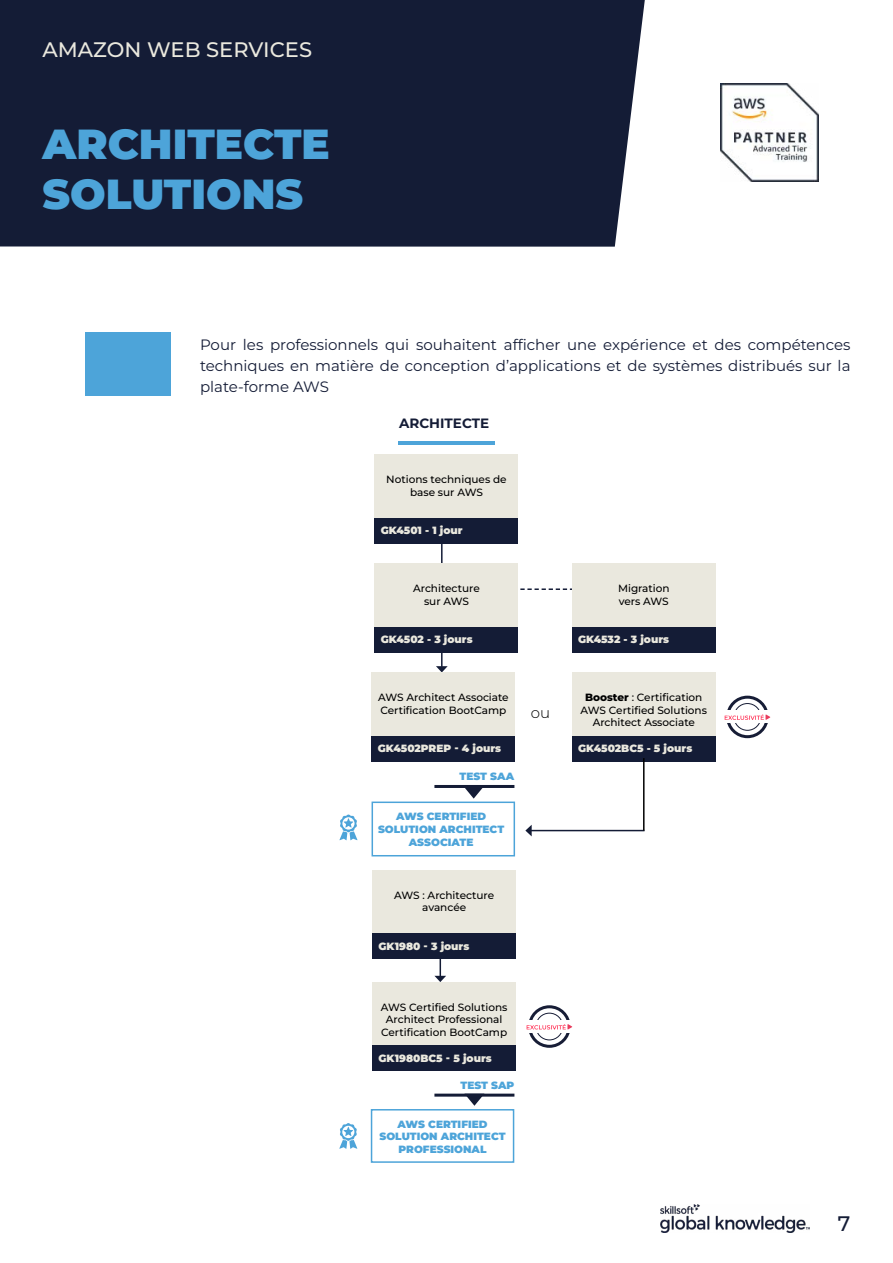
<style>
.page{position:relative;width:893px;height:1263px;background:#fff}
.page>*{position:absolute;margin:0;border:0;box-sizing:border-box;transform-origin:0 0}
.t1{font:900 42px/50.4px "Montserrat";color:#4da4d9}
.t2{font:500 21px "Montserrat";color:#eae8de}
.t3{font:500 21px "Montserrat";color:#141c36}
.t4{font:15px/21px "Montserrat";color:#141c36;text-align:justify}
.t5{font:300 15px "Montserrat";color:#000}
.t6{font:700 13.5px "Montserrat";color:#141c36}
.t7{font:500 10.5px/12.6px "Montserrat";color:#000;text-align:center}
.t8{font:900 10.5px "Montserrat";color:#eae8de}
.t9{font:900 10.5px/12.6px "Montserrat";color:#4da4d9;text-align:center}
.s1{font-weight:800}
</style>
<div class="page">
<img style="left:661px;top:1205px;width:148px;height:27px">
<div style="left:0;top:0;width:645px;height:247px;background:#141c36"></div>
<hr style="left:440px;top:879px;width:1px;height:97px;background:#141c36">
<svg style="left:434px;top:976px;width:12px;height:6px"></svg>
<hr style="left:441px;top:460px;width:2px;height:207px;background:#141c36">
<svg style="left:436px;top:666px;width:12px;height:6px"></svg>
<svg style="left:520px;top:588px;width:52px;height:2px"></svg>
<div style="left:372px;top:801px;width:143px;height:55px;border:2px solid #4da4d9"></div>
<div style="left:371px;top:1109px;width:143px;height:54px;border:2px solid #4da4d9"></div>
<div style="left:375px;top:454px;width:143px;height:64px;background:#eae8de"></div>
<div style="left:375px;top:518px;width:143px;height:25px;background:#141c36"></div>
<div style="left:375px;top:563px;width:143px;height:64px;background:#eae8de"></div>
<div style="left:375px;top:627px;width:143px;height:25px;background:#141c36"></div>
<div style="left:372px;top:672px;width:143px;height:64px;background:#eae8de"></div>
<div style="left:372px;top:736px;width:143px;height:25px;background:#141c36"></div>
<div style="left:572px;top:563px;width:144px;height:64px;background:#eae8de"></div>
<div style="left:572px;top:627px;width:144px;height:25px;background:#141c36"></div>
<div style="left:372px;top:870px;width:144px;height:64px;background:#eae8de"></div>
<div style="left:372px;top:934px;width:144px;height:25px;background:#141c36"></div>
<div style="left:85px;top:332px;width:85px;height:64px;background:#4da4d9"></div>
<div style="left:572px;top:672px;width:144px;height:64px;background:#eae8de"></div>
<div style="left:572px;top:736px;width:144px;height:25px;background:#141c36"></div>
<hr style="left:531px;top:830px;width:113px;height:1px;background:#141c36">
<svg style="left:525px;top:825px;width:7px;height:11px"></svg>
<hr style="left:643px;top:758px;width:1px;height:72px;background:#000">
<hr style="left:398px;top:441px;width:96px;height:4px;background:#4da4d9">
<svg style="left:339px;top:814px;width:18px;height:26px"></svg>
<hr style="left:434px;top:785px;width:80px;height:3px;background:#141c36">
<svg style="left:465px;top:788px;width:18px;height:11px"></svg>
<svg style="left:339px;top:1123px;width:18px;height:26px"></svg>
<hr style="left:434px;top:1093px;width:80px;height:3px;background:#141c36">
<svg style="left:464px;top:1093px;width:20px;height:13px"></svg>
<img style="left:721px;top:84px;width:98px;height:97px">
<div style="left:726px;top:696px;width:43px;height:42px;border:3px solid #171d36;border-radius:50%"></div>
<div style="left:734px;top:703px;width:27px;height:28px;border:1px solid #171d36;border-radius:50%"></div>
<div style="left:722px;top:711px;width:51px;height:12px;background:#fff"></div>
<svg style="left:725px;top:714px;width:45px;height:6px"></svg>
<div style="left:372px;top:982px;width:144px;height:64px;background:#eae8de"></div>
<div style="left:372px;top:1046px;width:144px;height:25px;background:#141c36"></div>
<div style="left:528px;top:1005px;width:43px;height:43px;border:3px solid #171d36;border-radius:50%"></div>
<div style="left:536px;top:1013px;width:27px;height:27px;border:1px solid #171d36;border-radius:50%"></div>
<div style="left:524px;top:1020px;width:51px;height:13px;background:#fff"></div>
<svg style="left:527px;top:1024px;width:45px;height:5px"></svg>
<h2 class="t2" style="left:43px;top:36px;width:271px">AMAZON WEB SERVICES</h2>
<h1 class="t1" style="left:43px;top:118px;width:289px">ARCHITECTE<br>SOLUTIONS</h1>
<h3 class="t4" style="left:200px;top:334px;width:652px">Pour les professionnels qui souhaitent afficher une expérience et des compétences techniques en matière de conception d’applications et de systèmes distribués sur la plate-forme AWS</h3>
<p class="t6" style="left:399px;top:414px;width:92px">ARCHITECTE</p>
<p class="t7" style="left:386px;top:473px;width:122px">Notions techniques de base sur AWS</p>
<p class="t8" style="left:381px;top:524px;width:83px">GK4501 - 1 jour</p>
<p class="t7" style="left:413px;top:582px;width:68px">Architecture sur AWS</p>
<p class="t8" style="left:381px;top:633px;width:93px">GK4502 - 3 jours</p>
<p class="t7" style="left:378px;top:691px;width:132px;text-align:left">AWS Architect Associate<br>Certification BootCamp</p>
<p class="t8" style="left:378px;top:742px;width:125px">GK4502PREP - 4 jours</p>
<p class="t9" style="left:459px;top:770px;width:56px">TEST SAA</p>
<p class="t9" style="left:378px;top:810px;width:128px">AWS CERTIFIED<br>SOLUTION ARCHITECT<br>ASSOCIATE</p>
<h3 class="t5" style="left:531px;top:703px;width:21px">ou</h3>
<p class="t7" style="left:394px;top:888px;width:102px">AWS : Architecture avancée</p>
<p class="t8" style="left:378px;top:939px;width:92px">GK1980 - 3 jours</p>
<p class="t7" style="left:381px;top:1000px;width:128px">AWS Certified Solutions<br>Architect Professional<br>Certification BootCamp</p>
<p class="t8" style="left:378px;top:1051px;width:115px">GK1980BC5 - 5 jours</p>
<p class="t9" style="left:461px;top:1079px;width:55px">TEST SAP</p>
<p class="t9" style="left:379px;top:1117px;width:128px">AWS CERTIFIED<br>SOLUTION ARCHITECT<br>PROFESSIONAL</p>
<p class="t7" style="left:618px;top:582px;width:53px;text-align:left">Migration vers AWS</p>
<p class="t8" style="left:578px;top:633px;width:93px">GK4532 - 3 jours</p>
<p class="t7" style="left:581px;top:691px;width:128px"><span class="s1">Booster</span> : Certification<br>AWS Certified Solutions<br>Architect Associate</p>
<p class="t8" style="left:578px;top:742px;width:116px">GK4502BC5 - 5 jours</p>
<h2 class="t3" style="left:838px;top:1209px;width:14px">7</h2>
</div>
